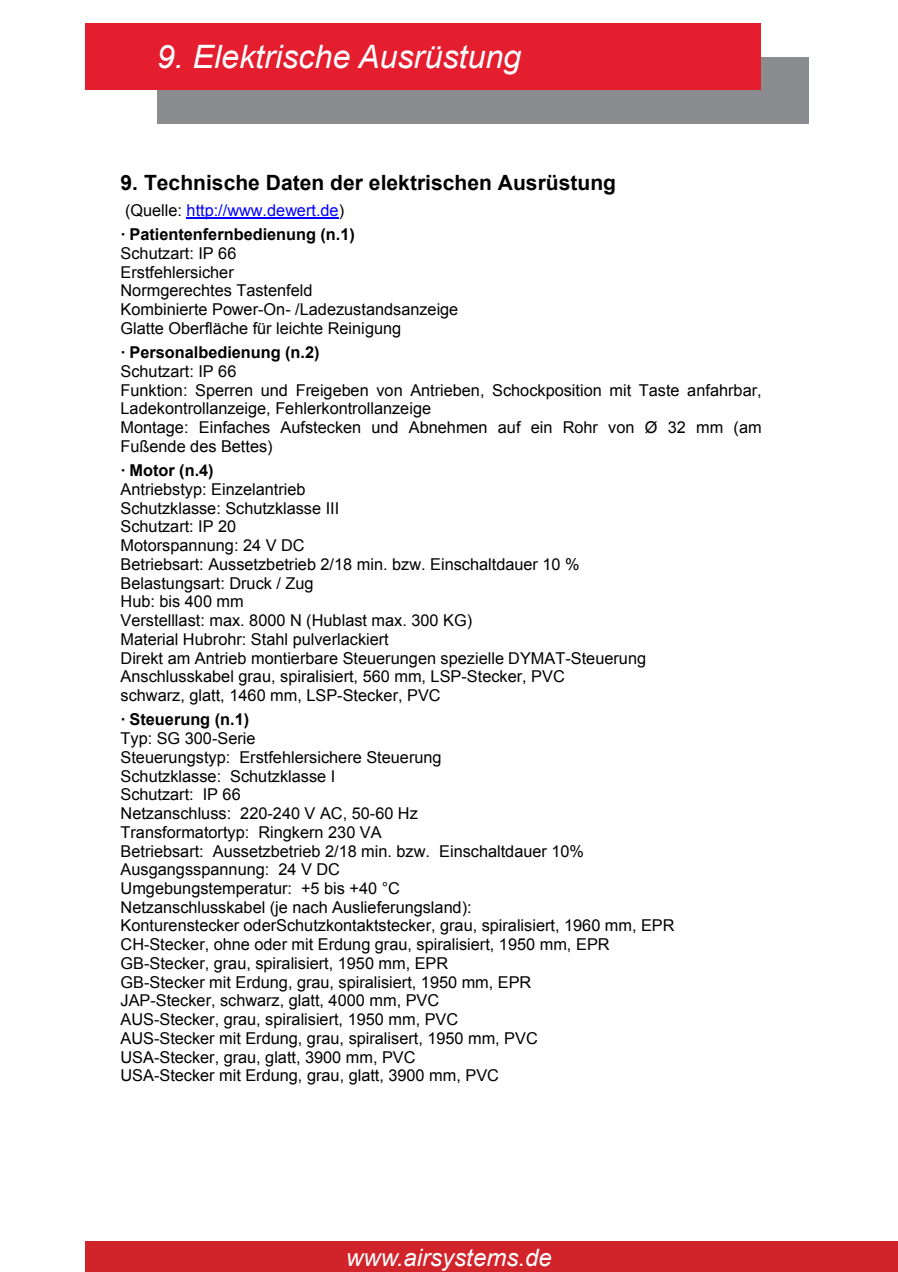
<style>
.page{position:relative;width:898px;height:1272px;background:#fff}
.page>*{position:absolute;margin:0;border:0;box-sizing:border-box;transform-origin:0 0}
.t1{font:italic 32.25px "Arial";color:#fff}
.t2{font:italic 24px "Arial";color:#fff}
.t3{font:700 21px "Arial";color:#000}
.t4{font:16.35px/18.8px "Arial";color:#000}
.t5{font:700 16.35px/24.3px "Arial";color:#000}
.s1{font-weight:400}
.s2{font-weight:400;color:#00f}
.s3{font-weight:700}
</style>
<div class="page">
<div style="left:85px;top:1241px;width:812px;height:30px;background:#d1232a"></div>
<div style="left:157px;top:57px;width:651px;height:67px;background:#8a8c8f"></div>
<div style="left:85px;top:23px;width:675px;height:67px;background:#e41d2f"></div>
<hr style="left:186px;top:217px;width:152px;height:1px;background:#00f">
<p class="t1" style="left:157px;top:36px;width:366px">9. Elektrische Ausrüstung</p>
<p class="t3" style="left:120px;top:169px;width:497px">9. Technische Daten der elektrischen Ausrüstung</p>
<p class="t5" style="left:120px;top:198px;width:236px"><span class="s1">(Quelle:</span> <span class="s2">http://www.dewert.de</span><span class="s1">)<br></span>· Patientenfernbedienung (n.1)</p>
<p class="t4" style="left:120px;top:244px;width:117px">Schutzart: IP 66</p>
<p class="t4" style="left:120px;top:263px;width:193px">Erstfehlersicher<br>Normgerechtes Tastenfeld</p>
<p class="t4" style="left:120px;top:300px;width:339px">Kombinierte Power-On- /Ladezustandsanzeige<br>Glatte Oberfläche für leichte Reinigung</p>
<p class="t5" style="left:120px;top:341px;width:200px">· Personalbedienung (n.2)</p>
<p class="t4" style="left:120px;top:381px;width:642px">Funktion: Sperren und Freigeben von Antrieben, Schockposition mit Taste anfahrbar,</p>
<p class="t4" style="left:409px;top:418px;width:354px">Abnehmen auf ein Rohr von Ø 32 mm (am</p>
<p class="t4" style="left:120px;top:362px;width:117px">Schutzart: IP 66</p>
<p class="t4" style="left:120px;top:399px;width:312px">Ladekontrollanzeige, Fehlerkontrollanzeige<br>Montage: Einfaches Aufstecken und<br>Fußende des Bettes)</p>
<p class="t4" style="left:120px;top:461px;width:527px"><span class="s3">· Motor (n.4)<br></span>Antriebstyp: Einzelantrieb<br>Schutzklasse: Schutzklasse III<br>Schutzart: IP 20<br>Motorspannung: 24 V DC<br>Betriebsart: Aussetzbetrieb 2/18 min. bzw. Einschaltdauer 10 % Belastungsart: Druck / Zug<br>Hub: bis 400 mm<br>Verstelllast: max. 8000 N (Hublast max. 300 KG)<br>Material Hubrohr: Stahl pulverlackiert<br>Direkt am Antrieb montierbare Steuerungen spezielle DYMAT-Steuerung Anschlusskabel grau, spiralisiert, 560 mm, LSP-Stecker, PVC<br>schwarz, glatt, 1460 mm, LSP-Stecker, PVC</p>
<p class="t4" style="left:120px;top:710px;width:465px"><span class="s3">· Steuerung (n.1)<br></span>Typ: SG 300-Serie<br>Steuerungstyp: Erstfehlersichere Steuerung<br>Schutzklasse: Schutzklasse I<br>Schutzart: IP 66<br>Netzanschluss: 220-240 V AC, 50-60 Hz<br>Transformatortyp: Ringkern 230 VA<br>Betriebsart: Aussetzbetrieb 2/18 min. bzw. Einschaltdauer 10%<br>Ausgangsspannung: 24 V DC<br>Umgebungstemperatur: +5 bis +40 °C</p>
<p class="t4" style="left:120px;top:897px;width:555px">Netzanschlusskabel (je nach Auslieferungsland):<br>Konturenstecker oderSchutzkontaktstecker, grau, spiralisiert, 1960 mm, EPR CH-Stecker, ohne oder mit Erdung grau, spiralisiert, 1950 mm, EPR GB-Stecker, grau, spiralisiert, 1950 mm, EPR<br>GB-Stecker mit Erdung, grau, spiralisiert, 1950 mm, EPR</p>
<p class="t4" style="left:120px;top:991px;width:418px">JAP-Stecker, schwarz, glatt, 4000 mm, PVC AUS-Stecker, grau, spiralisiert, 1950 mm, PVC AUS-Stecker mit Erdung, grau, spiralisert, 1950 mm, PVC USA-Stecker, grau, glatt, 3900 mm, PVC<br>USA-Stecker mit Erdung, grau, glatt, 3900 mm, PVC</p>
<p class="t2" style="left:346px;top:1241px;width:207px">www.airsystems.de</p>
</div>
